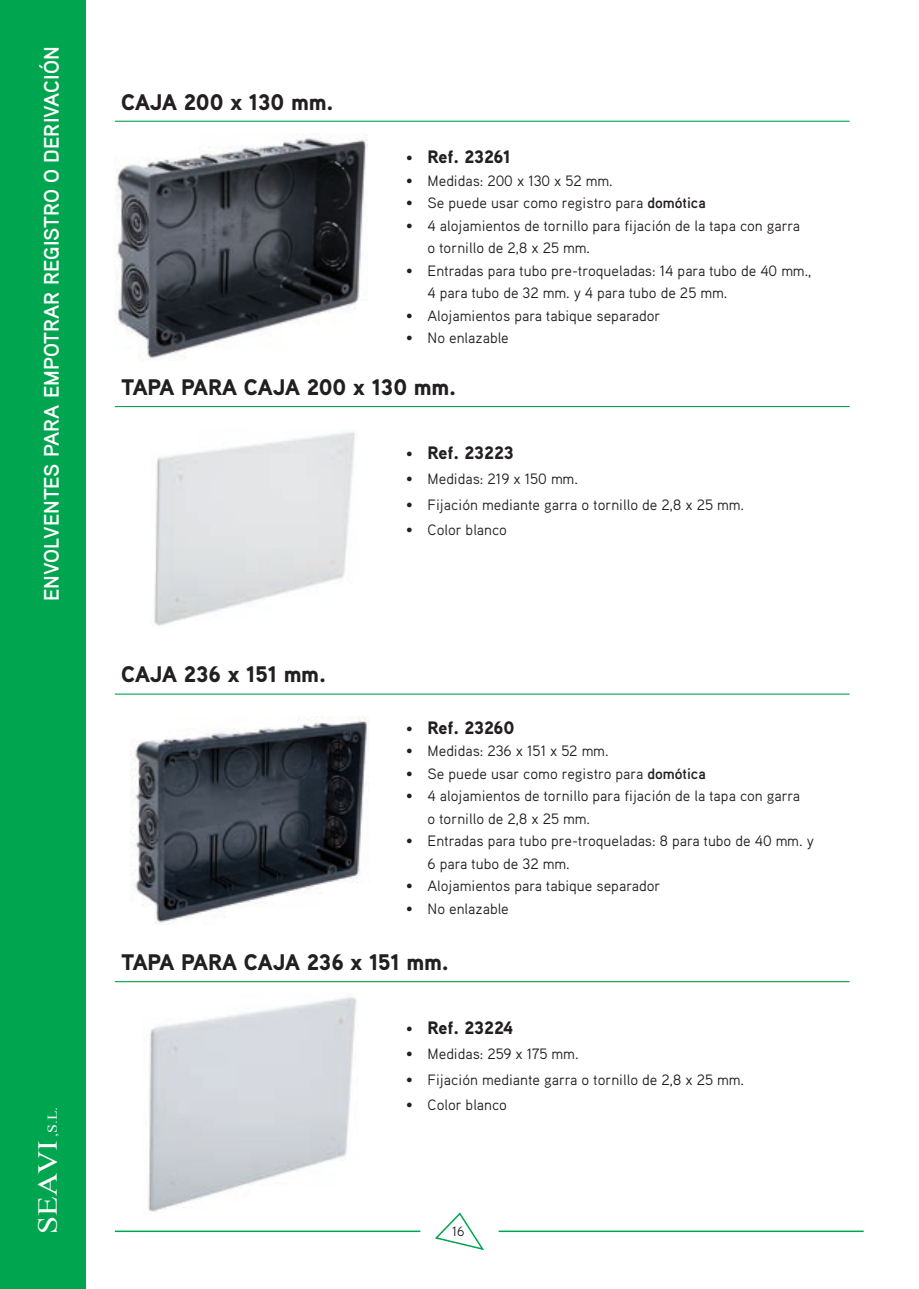
<style>
.page{position:relative;width:919px;height:1289px;background:#fff}
.page>*{position:absolute;margin:0;border:0;box-sizing:border-box;transform-origin:0 0}
.t1{font:27.3px "Times New Roman";color:#fff;scale:1.18 1}
.t2{font:900 22.5px "Aaux Pro";color:#231f20}
.t3{font:700 21px "Aaux Pro";color:#fff}
.t4{font:900 18px "Aaux Pro";letter-spacing:-.01em;color:#231f20}
.t5{font:15px/22.5px "Aaux Pro";color:#231f20}
.t6{font:13.5px "Aaux Pro";color:#231f20}
.t7{font:13.35px "Times New Roman";color:#fff;scale:1.18 1}
.s1{font-weight:400;font-size:15px}
.s2{font-weight:700}
</style>
<div class="page">
<div style="left:0;top:0;width:85px;height:1288px;background:#00a54f"></div>
<svg style="left:435px;top:1212px;width:49px;height:39px"></svg>
<hr style="left:115px;top:1230px;width:305px;height:1px;background:#00a54f">
<hr style="left:498px;top:1230px;width:365px;height:1px;background:#00a54f">
<hr style="left:115px;top:121px;width:734px;height:1px;background:#00a54f">
<hr style="left:115px;top:406px;width:734px;height:1px;background:#00a54f">
<hr style="left:115px;top:693px;width:734px;height:1px;background:#00a54f">
<hr style="left:115px;top:981px;width:734px;height:1px;background:#00a54f">
<img style="left:116px;top:135px;width:251px;height:225px">
<img style="left:154px;top:432px;width:201px;height:194px">
<img style="left:130px;top:716px;width:239px;height:208px">
<img style="left:148px;top:997px;width:209px;height:215px">
<h3 class="t3" style="left:38px;top:601px;width:556px;rotate:-90deg">ENVOLVENTES PARA EMPOTRAR REGISTRO O DERIVACIÓN</h3>
<p class="t7" style="left:43px;top:1137px;width:27px;rotate:-90deg">,S.L.</p>
<h1 class="t1" style="left:29px;top:1233px;width:81px;rotate:-90deg">SEAVI</h1>
<h2 class="t2" style="left:121px;top:87px;width:214px">CAJA 200 x 130 mm.</h2>
<p class="t4" style="left:406px;top:145px;width:106px"><span class="s1">•</span> Ref. 23261</p>
<p class="t5" style="left:406px;top:169px;width:208px">• Medidas: 200 x 130 x 52 mm.</p>
<p class="t5" style="left:406px;top:191px;width:301px">• Se puede usar como registro para <span class="s2">domótica</span></p>
<p class="t5" style="left:427px;top:214px;width:374px;text-indent:-21px">• 4 alojamientos de tornillo para fijación de la tapa con garra o tornillo de 2,8 x 25 mm.</p>
<p class="t5" style="left:427px;top:259px;width:385px;text-indent:-21px">• Entradas para tubo pre-troqueladas: 14 para tubo de 40 mm.,<br>4 para tubo de 32 mm. y 4 para tubo de 25 mm.</p>
<p class="t5" style="left:406px;top:304px;width:255px">• Alojamientos para tabique separador</p>
<p class="t5" style="left:406px;top:326px;width:104px">• No enlazable</p>
<h2 class="t2" style="left:121px;top:372px;width:336px">TAPA PARA CAJA 200 x 130 mm.</h2>
<h2 class="t2" style="left:121px;top:660px;width:206px">CAJA 236 x 151 mm.</h2>
<p class="t4" style="left:406px;top:441px;width:109px"><span class="s1">•</span> Ref. 23223</p>
<p class="t5" style="left:406px;top:467px;width:173px">• Medidas: 219 x 150 mm.</p>
<p class="t5" style="left:406px;top:493px;width:339px">• Fijación mediante garra o tornillo de 2,8 x 25 mm.</p>
<p class="t5" style="left:406px;top:518px;width:102px">• Color blanco</p>
<p class="t4" style="left:406px;top:716px;width:110px"><span class="s1">•</span> Ref. 23260</p>
<p class="t5" style="left:406px;top:739px;width:204px">• Medidas: 236 x 151 x 52 mm.</p>
<p class="t5" style="left:406px;top:762px;width:301px">• Se puede usar como registro para <span class="s2">domótica</span></p>
<p class="t5" style="left:427px;top:784px;width:374px;text-indent:-21px">• 4 alojamientos de tornillo para fijación de la tapa con garra o tornillo de 2,8 x 25 mm.</p>
<p class="t5" style="left:427px;top:829px;width:388px;text-indent:-21px">• Entradas para tubo pre-troqueladas: 8 para tubo de 40 mm. y<br>6 para tubo de 32 mm.</p>
<p class="t5" style="left:406px;top:874px;width:255px">• Alojamientos para tabique separador</p>
<p class="t5" style="left:406px;top:897px;width:104px">• No enlazable</p>
<h2 class="t2" style="left:121px;top:947px;width:329px">TAPA PARA CAJA 236 x 151 mm.</h2>
<p class="t4" style="left:406px;top:1015px;width:108px"><span class="s1">•</span> Ref. 23224</p>
<p class="t5" style="left:406px;top:1042px;width:174px">• Medidas: 259 x 175 mm.</p>
<p class="t5" style="left:406px;top:1067px;width:339px">• Fijación mediante garra o tornillo de 2,8 x 25 mm.</p>
<p class="t5" style="left:406px;top:1093px;width:102px">• Color blanco</p>
<p class="t6" style="left:452px;top:1222px;width:14px">16</p>
</div>
